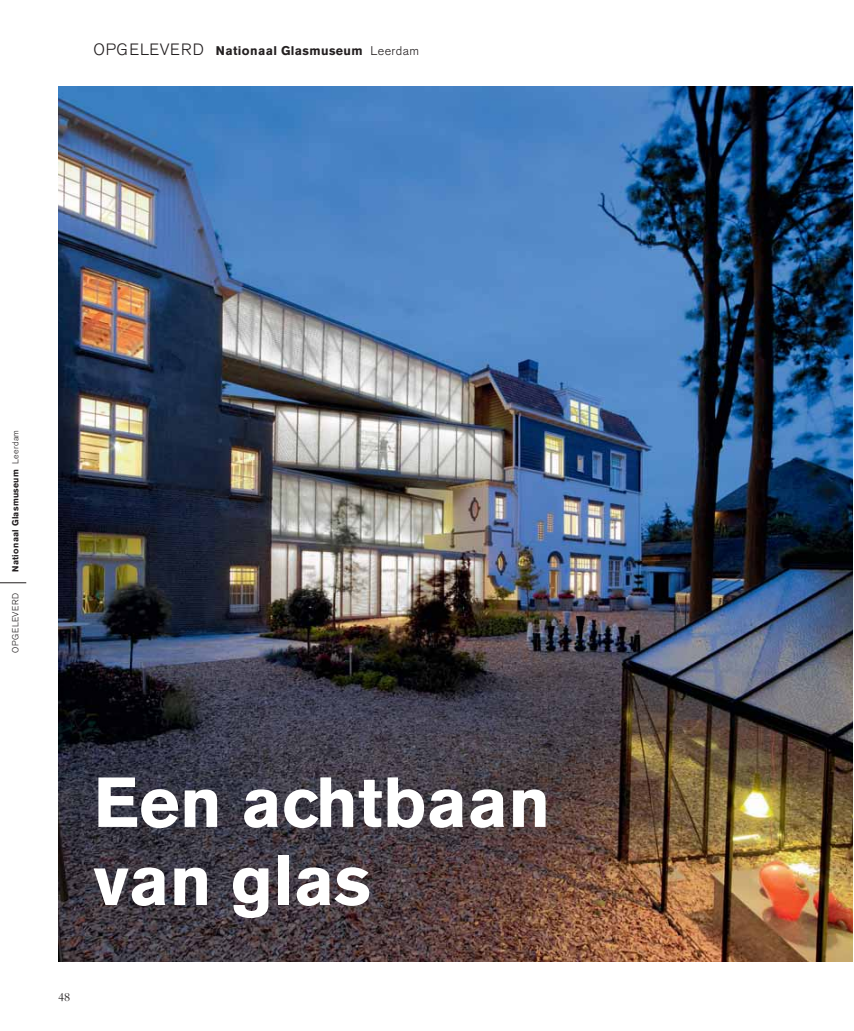
<style>
.page{position:relative;width:854px;height:1031px;background:#fff}
.page>*{position:absolute;margin:0;border:0;box-sizing:border-box;transform-origin:0 0}
.t1{font:700 70px/78px "Akzidenz Grotesk BE";color:#fff}
.t2{font:700 12.5px "Akzidenz Grotesk BE";letter-spacing:.03em;color:#231f20}
.t3{font:12.5px "Bembo";color:#231f20}
.t4{font:700 8.75px "Akzidenz Grotesk BE";letter-spacing:.03em;color:#231f20}
.t5{font:300 8.75px "Akzidenz Grotesk BE";letter-spacing:.05em;color:#231f20}
.s1{font-weight:300;font-size:16.25px}
.s2{font-weight:300}
</style>
<div class="page">
<img style="left:58px;top:86px;width:794px;height:875px">
<svg style="left:0;top:582px;width:26px;height:1px"></svg>
<p class="t2" style="left:94px;top:43px;width:327px"><span class="s1">OPGELEVERD</span> Nationaal Glasmuseum <span class="s2">Leerdam</span></p>
<p class="t4" style="left:10px;top:572px;width:144px;rotate:-90deg">Nationaal Glasmuseum <span class="s2">Leerdam</span></p>
<p class="t5" style="left:11px;top:652px;width:61px;rotate:-90deg">OPGELEVERD</p>
<p class="t1" style="left:94px;top:764px;width:458px">Een achtbaan van glas</p>
<p class="t3" style="left:58px;top:990px;width:14px">48</p>
</div>
